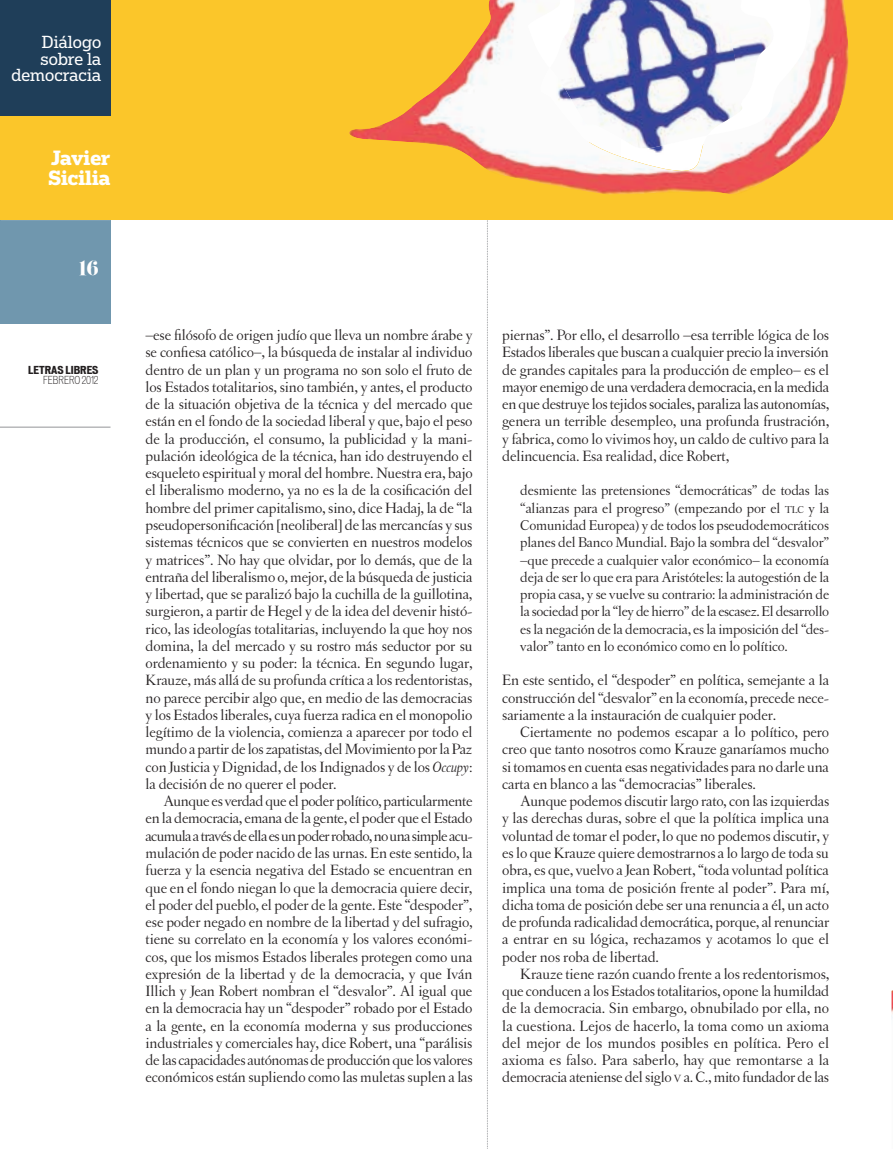
<style>
.page{position:relative;width:893px;height:1149px;background:#fff}
.page>*{position:absolute;margin:0;border:0;box-sizing:border-box;transform-origin:0 0}
.t1{font:700 19.5px/19.5px "Popular";color:#fff}
.t2{font:18px "Eloquent JF";color:#fff}
.t3{font:16.5px/16.5px "Popular";color:#fff;text-align:right}
.t4{font:15.75px/17.2px "Letras Oldstyle";letter-spacing:-.01em;color:#231f20;text-align:justify}
.t5{font:15px/17.2px "Letras Oldstyle";letter-spacing:-.01em;color:#231f20;text-align:justify}
.t6{font:700 expanded 10.5px "Vonnes";color:#231f20}
.t7{font:300 condensed 10.5px "Vonnes";color:#231f20}
.s1{font-style:italic}
.s2{font-size:10.5px}
.s3{font-size:10.95px}
</style>
<div class="page">
<div style="left:0;top:220px;width:111px;height:103px;background:#7097ae"></div>
<hr style="left:0;top:426px;width:111px;height:1px;background:#939598">
<svg style="left:487px;top:219px;width:1px;height:930px"></svg>
<div style="left:0;top:0;width:893px;height:219px;background:#fbc62a"></div>
<div style="left:0;top:0;width:111px;height:116px;background:#1f3e59"></div>
<img style="left:891px;top:990px;width:2px;height:28px">
<img style="left:349px;top:0;width:500px;height:195px">
<img style="left:550px;top:0;width:197px;height:148px">
<img style="left:719px;top:0;width:58px;height:134px">
<img style="left:535px;top:68px;width:87px;height:103px">
<img style="left:621px;top:119px;width:87px;height:52px">
<p class="t3" style="left:12px;top:33px;width:91px">Diálogo sobre la democracia</p>
<p class="t1" style="left:49px;top:148px;width:63px">Javier<br>Sicilia</p>
<p class="t2" style="left:79px;top:256px;width:21px">16</p>
<p class="t6" style="left:28px;top:363px;width:72px">LETRAS LIBRES</p>
<p class="t7" style="left:43px;top:374px;width:57px">FEBRERO 2012</p>
<p class="t4" style="left:146px;top:326px;width:329px">–ese filósofo de origen judío que lleva un nombre árabe y se confiesa católico–, la búsqueda de instalar al individuo dentro de un plan y un programa no son solo el fruto de los Estados totalitarios, sino también, y antes, el producto de la situación objetiva de la técnica y del mercado que están en el fondo de la sociedad liberal y que, bajo el peso de la producción, el consumo, la publicidad y la mani&shy;pulación ideológica de la técnica, han ido destruyendo el esqueleto espiritual y moral del hombre. Nuestra era, bajo el liberalismo moderno, ya no es la de la cosificación del hombre del primer capitalismo, sino, dice Hadaj, la de “la pseudopersonificación [neoliberal] de las mercancías y sus sistemas técnicos que se convierten en nuestros modelos y matrices”. No hay que olvidar, por lo demás, que de la entraña del liberalismo o, mejor, de la búsqueda de justicia y libertad, que se paralizó bajo la cuchilla de la guillotina, surgieron, a partir de Hegel y de la idea del devenir histó&shy;rico, las ideologías totalitarias, incluyendo la que hoy nos domina, la del mercado y su rostro más seductor por su ordenamiento y su poder: la técnica. En segundo lugar, Krauze, más allá de su profunda crítica a los redentoristas, no parece percibir algo que, en medio de las democracias y los Estados liberales, cuya fuerza radica en el monopolio legítimo de la violencia, comienza a aparecer por todo el mundo a partir de los zapatistas, del Movimiento por la Paz con Justicia y Dignidad, de los Indignados y de los <span class="s1">Occupy</span>: la decisión de no querer el poder.</p>
<p class="t4" style="left:146px;top:792px;width:329px;text-indent:18px">Aunque es verdad que el poder político, particularmente en la democracia, emana de la gente, el poder que el Estado acumula a través de ella es un poder robado, no una simple acu&shy;mulación de poder nacido de las urnas. En este sentido, la fuerza y la esencia negativa del Estado se encuentran en que en el fondo niegan lo que la democracia quiere decir, el poder del pueblo, el poder de la gente. Este “despoder”, ese poder negado en nombre de la libertad y del sufragio, tiene su correlato en la economía y los valores económi&shy;cos, que los mismos Estados liberales protegen como una expresión de la libertad y de la democracia, y que Iván Illich y Jean Robert nombran el “desvalor”. Al igual que en la democracia hay un “despoder” robado por el Estado a la gente, en la economía moderna y sus producciones industriales y comerciales hay, dice Robert, una “parálisis de las capacidades autónomas de producción que los valores económicos están supliendo como las muletas suplen a las</p>
<p class="t4" style="left:502px;top:326px;width:328px">piernas”. Por ello, el desarrollo –esa terrible lógica de los Estados liberales que buscan a cualquier precio la inversión de grandes capitales para la producción de empleo– es el mayor enemigo de una verdadera democracia, en la medida en que destruye los tejidos sociales, paraliza las autonomías, genera un terrible desempleo, una profunda frustración, y fabrica, como lo vivimos hoy, un caldo de cultivo para la delincuencia. Esa realidad, dice Robert,</p>
<p class="t5" style="left:520px;top:482px;width:310px">desmiente las pretensiones “democráticas” de todas las “alianzas para el progreso” (empezando por el <span class="s2">TLC</span> y la Comunidad Europea) y de todos los pseudodemocráticos planes del Banco Mundial. Bajo la sombra del “desvalor” –que precede a cualquier valor económico– la economía deja de ser lo que era para Aristóteles: la autogestión de la propia casa, y se vuelve su contrario: la administración de la sociedad por la “ley de hierro” de la escasez. El desarrollo es la negación de la democracia, es la imposición del “des&shy;valor” tanto en lo económico como en lo político.</p>
<p class="t4" style="left:502px;top:671px;width:328px">En este sentido, el “despoder” en política, semejante a la construcción del “desvalor” en la economía, precede nece&shy;sariamente a la instauración de cualquier poder.</p>
<p class="t4" style="left:502px;top:723px;width:328px;text-indent:18px">Ciertamente no podemos escapar a lo político, pero creo que tanto nosotros como Krauze ganaríamos mucho si tomamos en cuenta esas negatividades para no darle una carta en blanco a las “democracias” liberales.</p>
<p class="t4" style="left:502px;top:792px;width:329px;text-indent:18px">Aunque podemos discutir largo rato, con las izquierdas y las derechas duras, sobre el que la política implica una voluntad de tomar el poder, lo que no podemos discutir, y es lo que Krauze quiere demostrarnos a lo largo de toda su obra, es que, vuelvo a Jean Robert, “toda voluntad política implica una toma de posición frente al poder”. Para mí, dicha toma de posición debe ser una renuncia a él, un acto de profunda radicalidad democrática, porque, al renunciar a entrar en su lógica, rechazamos y acotamos lo que el poder nos roba de libertad.</p>
<p class="t4" style="left:502px;top:964px;width:329px;text-indent:18px">Krauze tiene razón cuando frente a los redentorismos, que conducen a los Estados totalitarios, opone la humildad de la democracia. Sin embargo, obnubilado por ella, no la cuestiona. Lejos de hacerlo, la toma como un axioma del mejor de los mundos posibles en política. Pero el axioma es falso. Para saberlo, hay que remontarse a la democracia ateniense del siglo <span class="s3">V</span> a. C., mito fundador de las</p>
</div>
